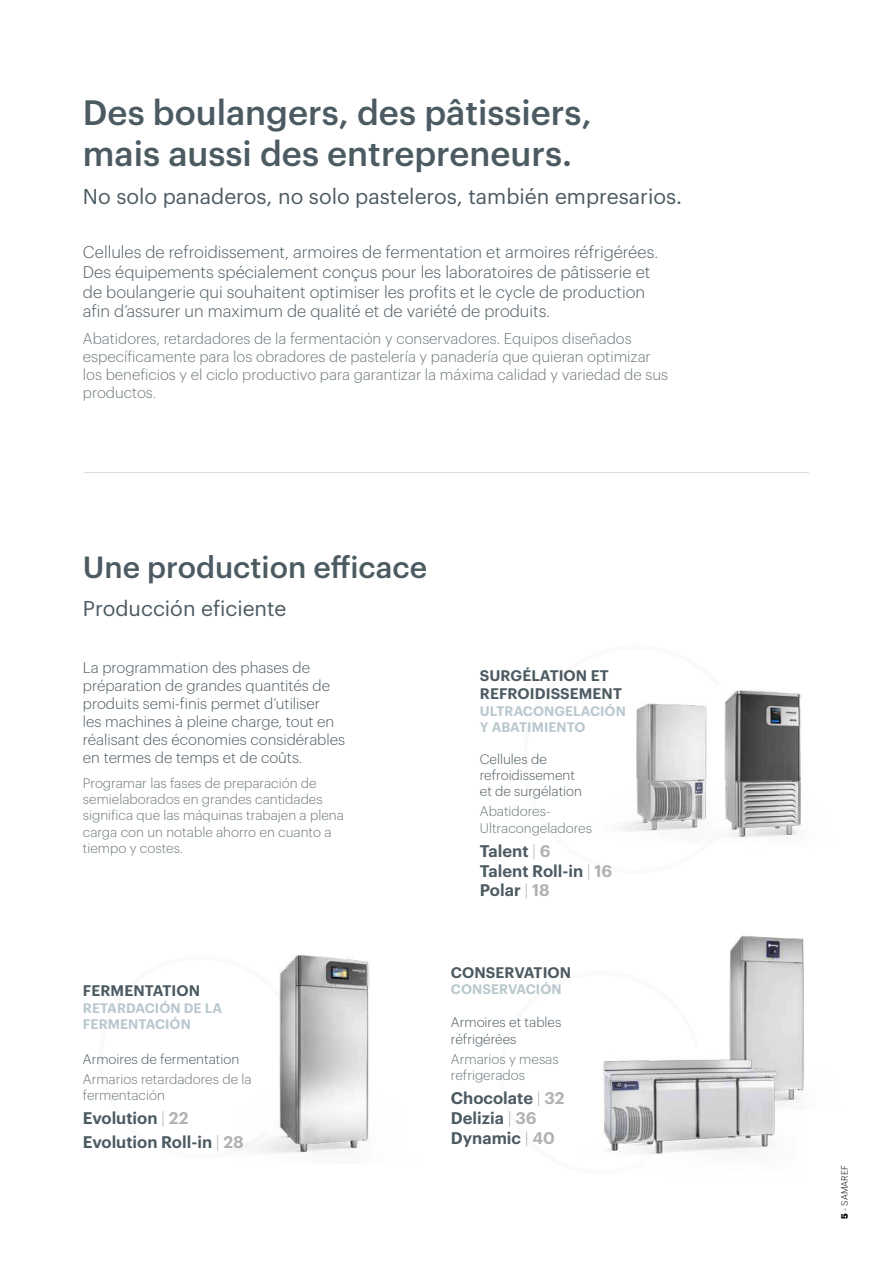
<style>
.page{position:relative;width:893px;height:1263px;background:#fff}
.page>*{position:absolute;margin:0;border:0;box-sizing:border-box;transform-origin:0 0}
.t1{font:500 34.5px/40.5px "Graphik";color:#4c5a62}
.t2{font:500 30px "Graphik";color:#4c5a62}
.t3{font:21px "Graphik";color:#4c5a62}
.t4{font:300 16.5px/19.8px "Graphik";color:#4c5a62}
.t5{font:600 16.5px/19.8px "Graphik";color:#4c5a62}
.t6{font:300 15px/18px "Graphik";color:#6c787c}
.t7{font:300 15px/18px "Graphik";color:#4c5a62}
.t8{font:600 15px/18px "Graphik";letter-spacing:.005em;color:#4c5a62}
.t9{font:300 13.5px/16.2px "Graphik";color:#6c787c}
.t10{font:300 13.5px/16.2px "Graphik";color:#4c5a62}
.t11{font:600 13.5px/16.2px "Graphik";letter-spacing:.005em;color:#b9c8ce}
.t12{font:300 9px "Graphik";color:#000}
.s1{font-weight:300;color:#b3b2b2}
.s2{color:#b3b2b2}
.s3{font-weight:700}
</style>
<div class="page">
<img style="left:724px;top:690px;width:77px;height:148px">
<img style="left:729px;top:935px;width:75px;height:156px">
<img style="left:703px;top:987px;width:99px;height:164px">
<svg style="left:602px;top:1059px;width:101px;height:95px;background:#c1c2c3"></svg>
<svg style="left:622px;top:703px;width:85px;height:128px"></svg>
<hr style="left:84px;top:472px;width:725px;height:1px;background:#dddddc">
<img style="left:246px;top:954px;width:124px;height:199px">
<h1 class="t1" style="left:83px;top:90px;width:510px">Des boulangers, des pâtissiers, mais aussi des entrepreneurs.</h1>
<p class="t3" style="left:83px;top:180px;width:601px">No solo panaderos, no solo pasteleros, también empresarios.</p>
<p class="t4" style="left:83px;top:241px;width:577px">Cellules de refroidissement, armoires de fermentation et armoires réfrigérées.<br>Des équipements spécialement conçus pour les laboratoires de pâtisserie et de boulangerie qui souhaitent optimiser les profits et le cycle de production afin d’assurer un maximum de qualité et de variété de produits.</p>
<p class="t6" style="left:83px;top:328px;width:587px">Abatidores, retardadores de la fermentación y conservadores. Equipos diseñados específicamente para los obradores de pastelería y panadería que quieran optimizar los beneficios y el ciclo productivo para garantizar la máxima calidad y variedad de sus productos.</p>
<h2 class="t2" style="left:83px;top:545px;width:346px">Une production efficace</h2>
<p class="t3" style="left:83px;top:593px;width:205px">Producción eficiente</p>
<p class="t7" style="left:83px;top:658px;width:264px">La programmation des phases de préparation de grandes quantités de produits semi-finis permet d’utiliser<br>les machines à pleine charge, tout en réalisant des économies considérables en termes de temps et de coûts.</p>
<p class="t9" style="left:83px;top:774px;width:262px">Programar las fases de preparación de semielaborados en grandes cantidades significa que las máquinas trabajen a plena carga con un notable ahorro en cuanto a tiempo y costes.</p>
<p class="t8" style="left:480px;top:666px;width:144px">SURGÉLATION ET<br>REFROIDISSEMENT</p>
<p class="t11" style="left:480px;top:701px;width:148px">ULTRACONGELACIÓN<br>Y ABATIMIENTO</p>
<p class="t10" style="left:480px;top:749px;width:104px">Cellules de refroidissement et de surgélation</p>
<p class="t9" style="left:480px;top:802px;width:114px">Abatidores-<br>Ultracongeladores</p>
<p class="t5" style="left:480px;top:839px;width:134px">Talent <span class="s1">|</span> <span class="s2">6<br></span>Talent Roll-in <span class="s1">|</span> <span class="s2">16<br></span>Polar <span class="s1">|</span> <span class="s2">18</span></p>
<p class="t8" style="left:451px;top:962px;width:122px">CONSERVATION</p>
<p class="t8" style="left:83px;top:980px;width:119px">FERMENTATION</p>
<p class="t11" style="left:451px;top:980px;width:112px">CONSERVACIÓN</p>
<p class="t11" style="left:83px;top:998px;width:141px">RETARDACIÓN DE LA<br>FERMENTACIÓN</p>
<p class="t10" style="left:451px;top:1013px;width:112px">Armoires et tables réfrigérées</p>
<p class="t9" style="left:451px;top:1050px;width:109px">Armarios y mesas refrigerados</p>
<p class="t5" style="left:451px;top:1087px;width:115px">Chocolate <span class="s1">|</span> <span class="s2">32<br></span>Delizia <span class="s1">|</span> <span class="s2">36<br></span>Dynamic <span class="s1">|</span> <span class="s2">40</span></p>
<p class="t10" style="left:83px;top:1049px;width:158px">Armoires de fermentation</p>
<p class="t9" style="left:83px;top:1070px;width:170px">Armarios retardadores de la fermentación</p>
<p class="t5" style="left:83px;top:1105px;width:162px;line-height:24px">Evolution <span class="s1">|</span> <span class="s2">22<br></span>Evolution Roll-in <span class="s1">|</span> <span class="s2">28</span></p>
<p class="t12" style="left:838px;top:1219px;width:55px;rotate:-90deg"><span class="s3">5</span> - SAMAREF</p>
</div>
